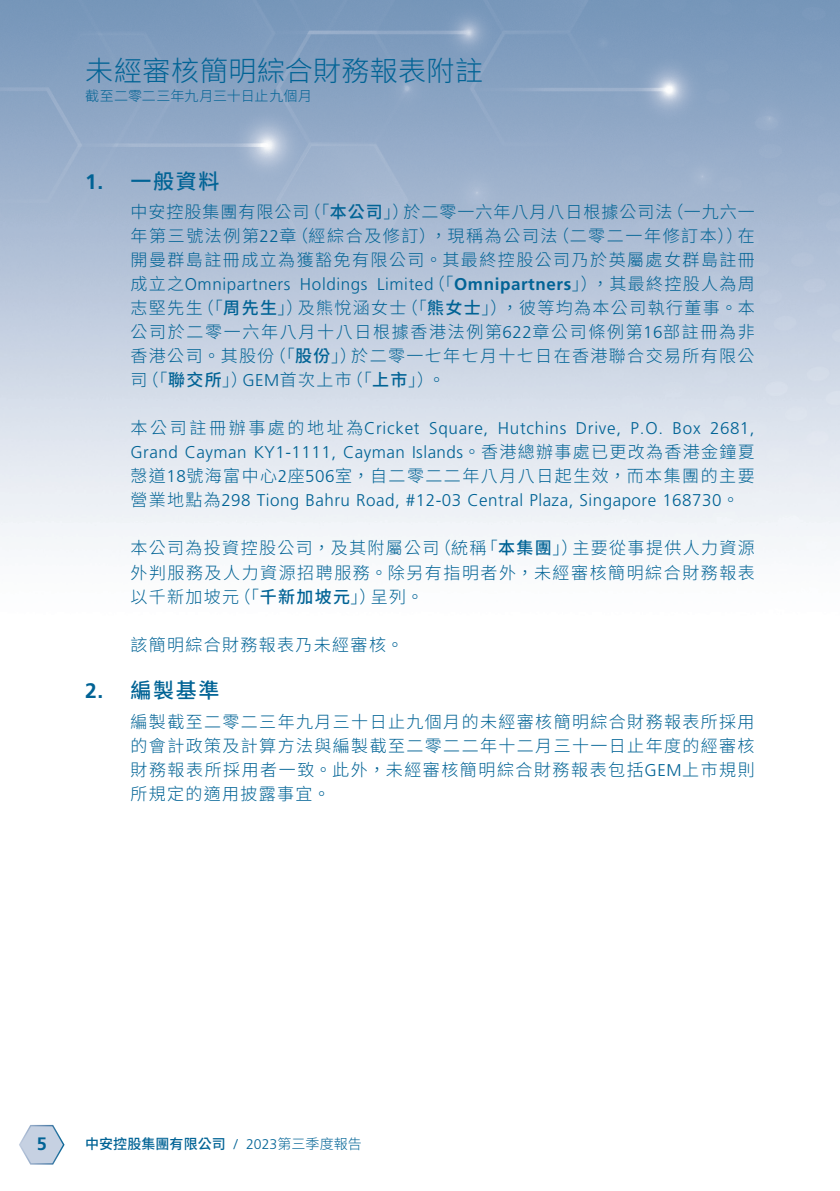
<style>
.page{position:relative;width:840px;height:1191px;background:#fff}
.page>*{position:absolute;margin:0;border:0;box-sizing:border-box;transform-origin:0 0}
.t1{font:300 28px "Source Han Sans TW";letter-spacing:.015em;color:#016395}
.t2{font:500 21px "Source Han Sans TW";letter-spacing:.08em;color:#016395}
.t3{font:700 21px "Frutiger LT Std";color:#016395}
.t4{font:700 18px "Frutiger LT Std";color:#016395}
.t5{font:300 17px/24px "Source Han Sans TW";letter-spacing:.085em;color:#016395;text-align:justify}
.t6{font:300 17px "Frutiger LT Std";letter-spacing:.03em;color:#016395}
.t7{font:300 17px "Source Han Sans TW";letter-spacing:.055em;color:#016395}
.t8{font:300 17px "Source Han Sans TW";letter-spacing:.155em;color:#016395}
.t9{font:700 17px "Frutiger LT Std";letter-spacing:.035em;color:#016395}
.t10{font:500 17px "Source Han Sans TW";letter-spacing:.08em;color:#016395}
.t11{font:300 14px "Source Han Sans TW";letter-spacing:.005em;color:#016395}
.t12{font:500 14px "Source Han Sans TW";letter-spacing:.005em;color:#016395}
.t13{font:300 14px "Frutiger LT Std";color:#016395}
.s1{font-weight:500}
.s2{font-family:"Frutiger LT Std"}
.s3{font-family:"Source Han Sans TW";font-weight:300}
.s4{font-family:"Source Han Sans TW"}
.s5{font-weight:300}
</style>
<div class="page">
<svg style="left:19px;top:1124px;width:46px;height:41px"></svg>
<h1 class="t1" style="left:85px;top:55px;width:399px">未經審核簡明綜合財務報表附註</h1>
<p class="t11" style="left:85px;top:88px;width:228px">截至二零二三年九月三十日止九個月</p>
<p class="t3" style="left:85px;top:169px;width:20px">1.</p>
<p class="t3" style="left:85px;top:679px;width:20px">2.</p>
<p class="t2" style="left:130px;top:169px;width:90px">一般資料</p>
<p class="t7" style="left:130px;top:202px;width:180px">中安控股集團有限公司</p>
<p class="t5" style="left:303px;top:200px;width:107px">（「<span class="s1">本公司</span>」）</p>
<p class="t5" style="left:666px;top:200px;width:90px">（一九六一</p>
<p class="t7" style="left:403px;top:202px;width:270px">於二零一六年八月八日根據公司法</p>
<p class="t5" style="left:291px;top:224px;width:146px">（經綜合及修訂）</p>
<p class="t5" style="left:552px;top:224px;width:192px">（二零二一年修訂本））</p>
<p class="t5" style="left:130px;top:224px;width:167px">年第三號法例第<span class="s2">22</span>章</p>
<p class="t5" style="left:130px;top:248px;width:625px">開曼群島註冊成立為獲豁免有限公司。其最終控股公司乃於英屬處女群島註冊</p>
<p class="t5" style="left:591px;top:272px;width:164px">，其最終控股人為周</p>
<p class="t5" style="left:430px;top:224px;width:129px">，現稱為公司法</p>
<p class="t5" style="left:737px;top:224px;width:18px">在</p>
<p class="t9" style="left:427px;top:274px;width:171px"><span class="s3">（「</span>Omnipartners<span class="s3">」）</span></p>
<p class="t6" style="left:130px;top:275px;width:161px"><span class="s4">成立之</span>Omnipartners</p>
<p class="t6" style="left:300px;top:275px;width:69px">Holdings</p>
<p class="t6" style="left:377px;top:275px;width:58px">Limited</p>
<p class="t5" style="left:197px;top:296px;width:108px">（「<span class="s1">周先生</span>」）</p>
<p class="t5" style="left:400px;top:296px;width:108px">（「<span class="s1">熊女士</span>」）</p>
<p class="t5" style="left:297px;top:296px;width:110px">及熊悅涵女士</p>
<p class="t5" style="left:501px;top:296px;width:255px">，彼等均為本公司執行董事。本</p>
<p class="t5" style="left:130px;top:296px;width:74px">志堅先生</p>
<p class="t5" style="left:130px;top:320px;width:625px">公司於二零一六年八月十八日根據香港法例第<span class="s2">622</span>章公司條例第<span class="s2">16</span>部註冊為非</p>
<p class="t5" style="left:351px;top:344px;width:404px">於二零一七年七月十七日在香港聯合交易所有限公</p>
<p class="t5" style="left:268px;top:344px;width:90px">（「<span class="s1">股份</span>」）</p>
<p class="t5" style="left:130px;top:344px;width:145px">香港公司。其股份</p>
<p class="t5" style="left:130px;top:368px;width:18px">司</p>
<p class="t5" style="left:141px;top:368px;width:108px">（「<span class="s1">聯交所</span>」）</p>
<p class="t5" style="left:345px;top:368px;width:90px">（「<span class="s1">上市</span> (「</p>
<p class="t5" style="left:242px;top:368px;width:111px"><span class="s2">GEM</span>首次上市</p>
<p class="t5" style="left:428px;top:368px;width:18px">。</p>
<p class="t8" style="left:130px;top:418px;width:290px">本公司註冊辦事處的地址為<span class="s2">Cricket</span></p>
<p class="t6" style="left:130px;top:443px;width:625px">Grand Cayman KY1-1111, Cayman Islands<span class="s4">。香港總辦事處已更改為香港金鐘夏</span></p>
<p class="t5" style="left:130px;top:464px;width:625px">愨道<span class="s2">18</span>號海富中心 座<span class="s2">2 506</span>室，自二零二二年八月八日起生效，而本集團的主要</p>
<p class="t6" style="left:130px;top:491px;width:609px"><span class="s4">營業地點為</span>298 Tiong Bahru Road, #12-03 Central Plaza, Singapore 168730<span class="s4">。</span></p>
<p class="t5" style="left:572px;top:536px;width:184px">主要從事提供人力資源</p>
<p class="t6" style="left:497px;top:419px;width:70px">Hutchins</p>
<p class="t6" style="left:575px;top:419px;width:89px">Drive O.P, .</p>
<p class="t6" style="left:429px;top:419px;width:61px">Square,</p>
<p class="t6" style="left:709px;top:419px;width:46px">2681,</p>
<p class="t6" style="left:672px;top:419px;width:29px">Box</p>
<p class="t5" style="left:433px;top:536px;width:54px">（統稱</p>
<p class="t5" style="left:480px;top:536px;width:99px">「<span class="s1">本集團</span>」）</p>
<p class="t5" style="left:130px;top:536px;width:310px">本公司為投資控股公司，及其附屬公司</p>
<p class="t5" style="left:130px;top:560px;width:625px">外判服務及人力資源招聘服務。除另有指明者外，未經審核簡明綜合財務報表</p>
<p class="t5" style="left:370px;top:584px;width:54px">呈列。</p>
<p class="t10" style="left:233px;top:586px;width:145px"><span class="s5">（「</span>千新加坡元<span class="s5">」）</span></p>
<p class="t5" style="left:130px;top:584px;width:110px">以千新加坡元</p>
<p class="t5" style="left:130px;top:632px;width:274px">該簡明綜合財務報表乃未經審核。</p>
<p class="t2" style="left:130px;top:679px;width:90px">編製基準</p>
<p class="t5" style="left:130px;top:710px;width:625px">編製截至二零二三年九月三十日止九個月的未經審核簡明綜合財務報表所採用的會計政策及計算方法與編製截至二零二二年十二月三十一日止年度的經審核財務報表所採用者一致。此外，未經審核簡明綜合財務報表包括<span class="s2">GEM</span>上市規則所規定的適用披露事宜。</p>
<p class="t4" style="left:37px;top:1133px;width:12px">5</p>
<p class="t12" style="left:85px;top:1135px;width:142px">中安控股集團有限公司</p>
<p class="t13" style="left:233px;top:1135px;width:5px">/</p>
<p class="t11" style="left:246px;top:1135px;width:117px"><span class="s2">2023</span>第三季度報告</p>
</div>
